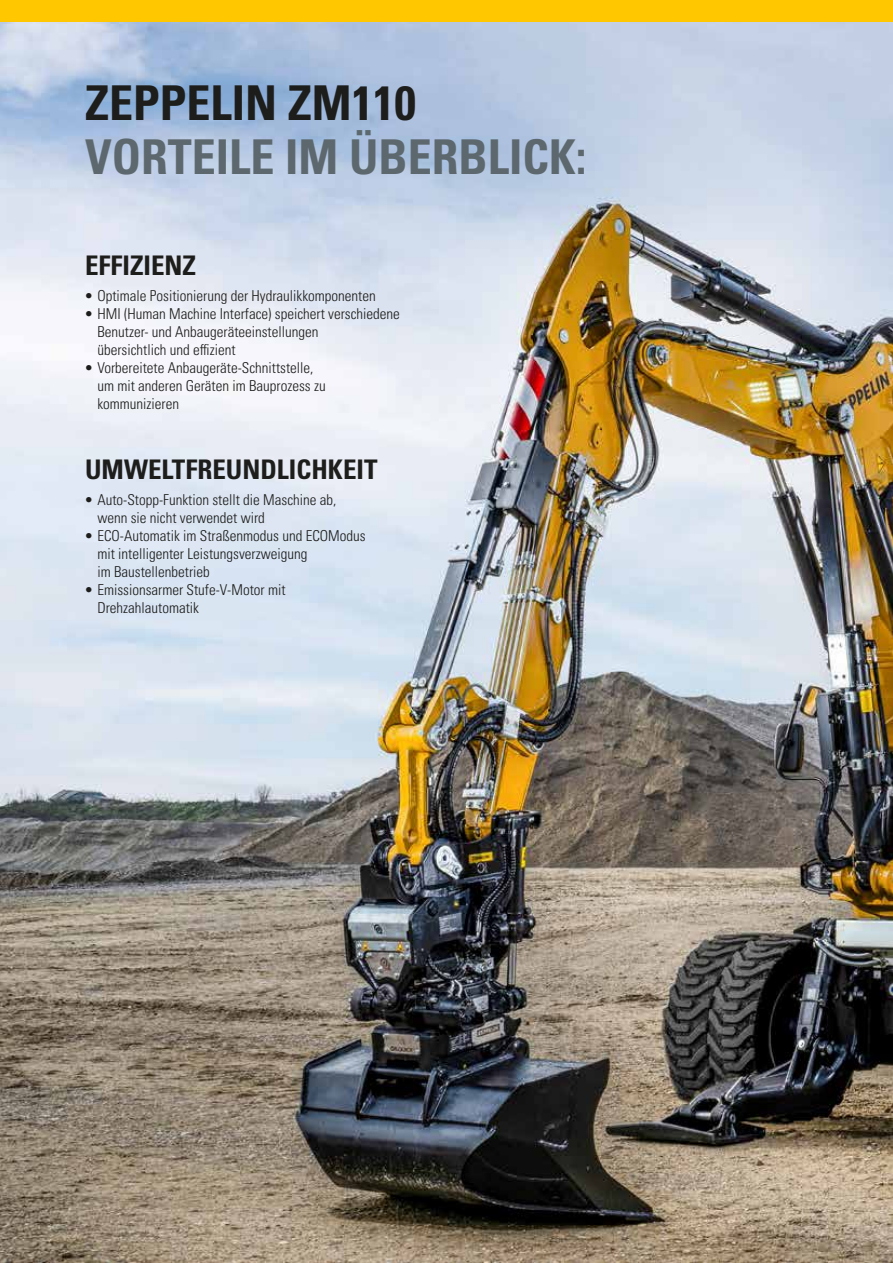
<style>
.page{position:relative;width:893px;height:1263px;background:#fff}
.page>*{position:absolute;margin:0;border:0;box-sizing:border-box;transform-origin:0 0}
.t1{font:700 condensed 48px "Univers LT Pro";color:#5d686e}
.t2{font:700 condensed 48px "Univers LT Pro";color:#1d1d1b}
.t3{font:700 condensed 27px "Univers LT Pro";color:#1d1d1b}
.t4{font:300 condensed 15px/18px "Univers LT Pro";color:#1d1d1b}
</style>
<div class="page">
<img style="left:0;top:21px;width:893px;height:1242px">
<div style="left:0;top:0;width:893px;height:21px;background:#fec700"></div>
<h1 class="t2" style="left:85px;top:73px;width:332px">ZEPPELIN ZM110</h1>
<h1 class="t1" style="left:85px;top:127px;width:503px">VORTEILE IM ÜBERBLICK:</h1>
<h2 class="t3" style="left:85px;top:249px;width:112px">EFFIZIENZ</h2>
<p class="t4" style="left:85px;top:286px;width:292px">• Optimale Positionierung der Hydraulikkomponenten</p>
<p class="t4" style="left:97px;top:304px;width:304px;text-indent:-12px">• HMI (Human Machine Interface) speichert verschiedene<br>Benutzer- und Anbaugeräteeinstellungen<br>übersichtlich und effizient</p>
<p class="t4" style="left:97px;top:358px;width:230px;text-indent:-12px">• Vorbereitete Anbaugeräte-Schnittstelle, um mit anderen Geräten im Bauprozess zu kommunizieren</p>
<h2 class="t3" style="left:85px;top:453px;width:294px">UMWELTFREUNDLICHKEIT</h2>
<p class="t4" style="left:97px;top:490px;width:241px;text-indent:-12px">• Auto-Stopp-Funktion stellt die Maschine ab, wenn sie nicht verwendet wird</p>
<p class="t4" style="left:97px;top:526px;width:270px;text-indent:-12px">• ECO-Automatik im Straßenmodus und ECOModus mit intelligenter Leistungsverzweigung<br>im Baustellenbetrieb</p>
<p class="t4" style="left:97px;top:580px;width:190px;text-indent:-12px">• Emissionsarmer Stufe-V-Motor mit<br>Drehzahlautomatik</p>
</div>
